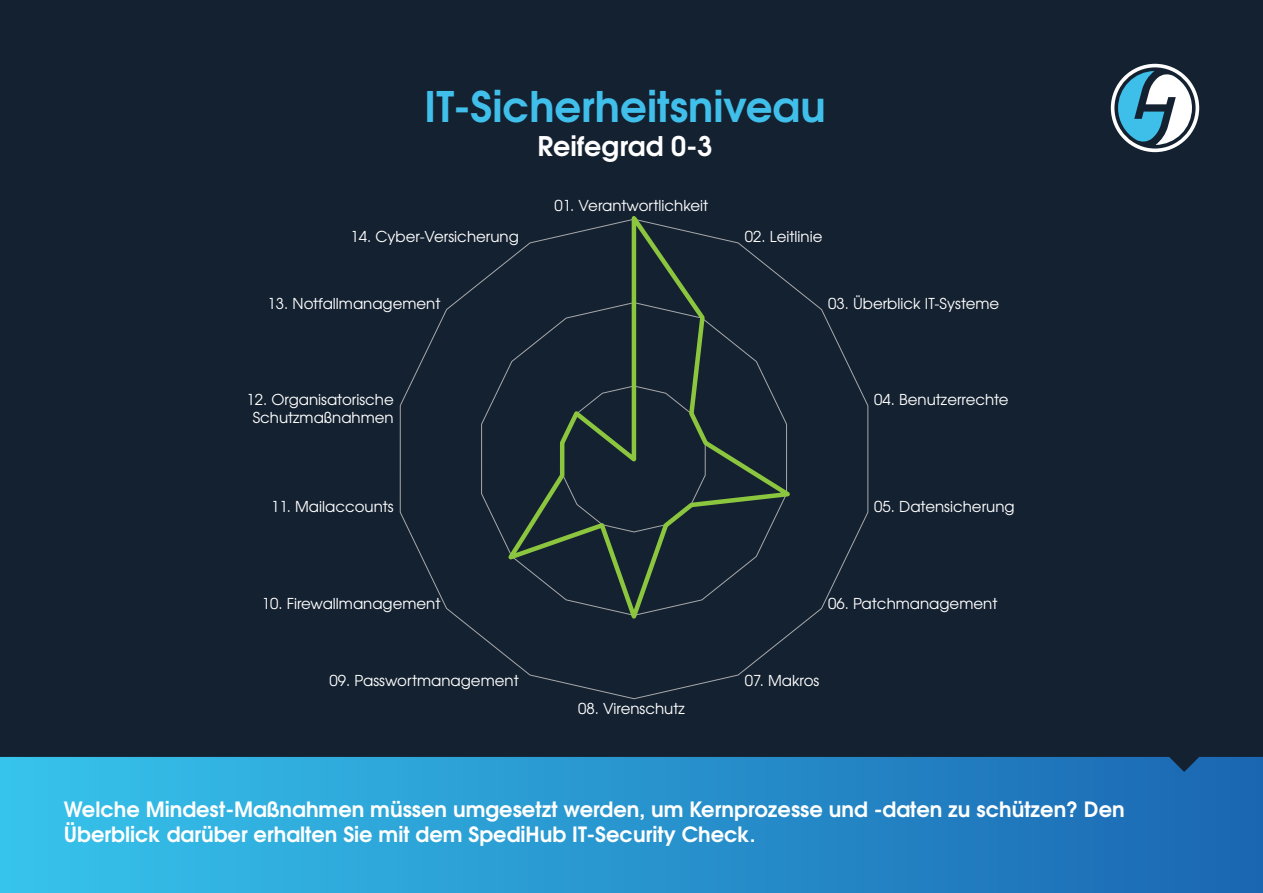
<style>
.page{position:relative;width:1263px;height:893px;background:#142130}
.page>*{position:absolute;margin:0;border:0;box-sizing:border-box;transform-origin:0 0}
.t1{font:700 42px "Te X Gyre Adventor";color:#40bfeb}
.t2{font:700 27px "Te X Gyre Adventor";color:#fff}
.t3{font:700 21px/25.2px "Te X Gyre Adventor";color:#fff}
.t4{font:15px "Te X Gyre Adventor";color:#fff}
</style>
<div class="page">
<svg style="left:0;top:757px;width:1263px;height:136px;background:#2894ce"></svg>
<svg style="left:1111px;top:64px;width:88px;height:88px"></svg>
<svg style="left:399px;top:266px;width:470px;height:433px"></svg>
<svg style="left:500px;top:216px;width:301px;height:414px"></svg>
<h1 class="t1" style="left:425px;top:88px;width:402px">IT-Sicherheitsniveau</h1>
<h2 class="t2" style="left:537px;top:134px;width:177px">Reifegrad 0-3</h2>
<p class="t4" style="left:555px;top:199px;width:155px">01. Verantwortlichkeit</p>
<p class="t4" style="left:350px;top:230px;width:170px">14. Cyber-Versicherung</p>
<p class="t4" style="left:745px;top:230px;width:79px">02. Leitlinie</p>
<p class="t4" style="left:267px;top:297px;width:175px">13. Notfallmanagement</p>
<p class="t4" style="left:828px;top:297px;width:173px">03. Überblick IT-Systeme</p>
<p class="t4" style="left:247px;top:393px;width:149px">12. Organisatorische</p>
<p class="t4" style="left:874px;top:393px;width:136px">04. Benutzerrechte</p>
<p class="t4" style="left:253px;top:411px;width:143px">Schutzmaßnahmen</p>
<p class="t4" style="left:271px;top:500px;width:124px">11. Mailaccounts</p>
<p class="t4" style="left:874px;top:500px;width:142px">05. Datensicherung</p>
<p class="t4" style="left:262px;top:596px;width:180px">10. Firewallmanagement</p>
<p class="t4" style="left:828px;top:596px;width:171px">06. Patchmanagement</p>
<p class="t4" style="left:330px;top:674px;width:191px">09. Passwortmanagement</p>
<p class="t4" style="left:745px;top:674px;width:76px">07. Makros</p>
<p class="t4" style="left:578px;top:702px;width:108px">08. Virenschutz</p>
<h3 class="t3" style="left:64px;top:797px;width:1062px">Welche Mindest-Maßnahmen müssen umgesetzt werden, um Kernprozesse und -daten zu schützen? Den<br>Überblick darüber erhalten Sie mit dem SpediHub IT-Security Check.</h3>
</div>
